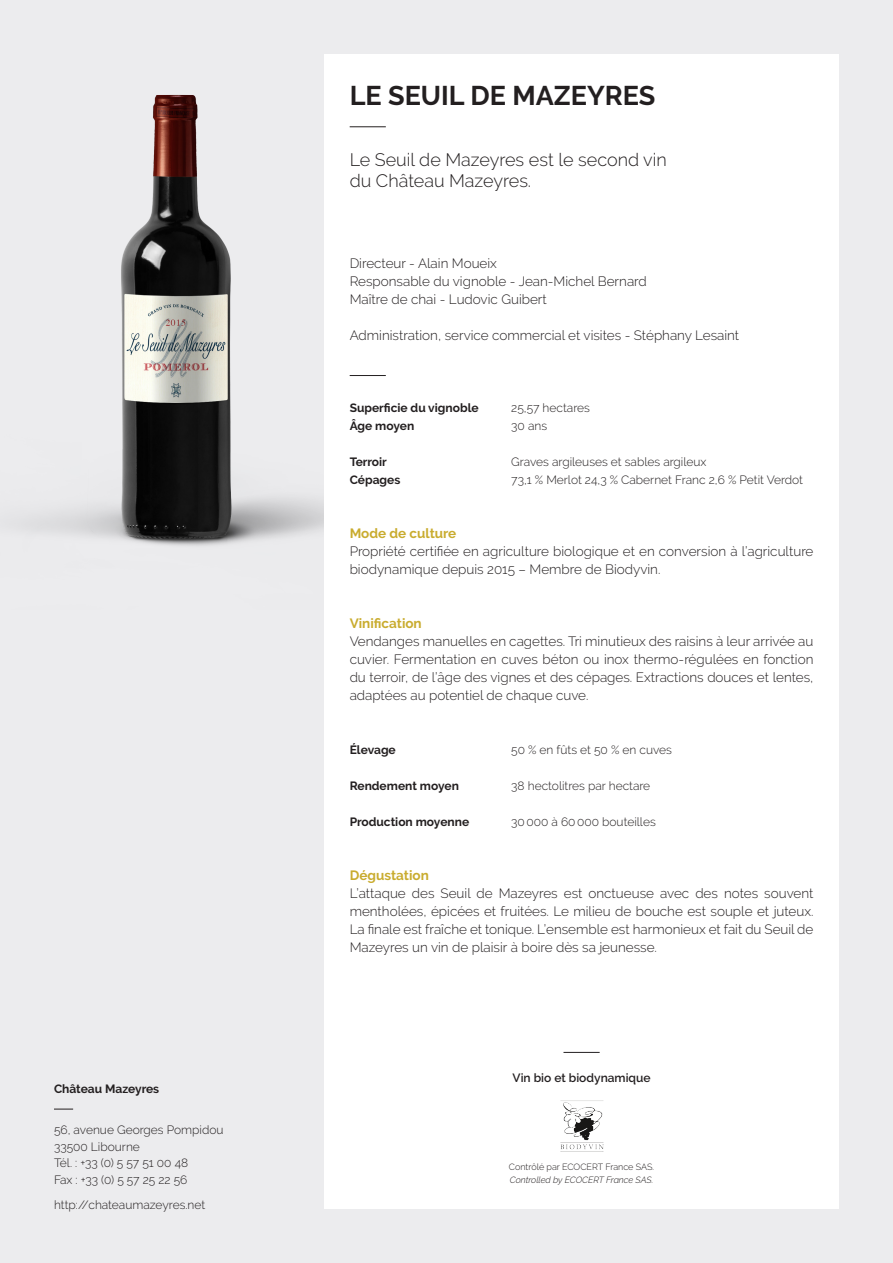
<style>
.page{position:relative;width:893px;height:1263px;background:#ececee}
.page>*{position:absolute;margin:0;border:0;box-sizing:border-box;transform-origin:0 0}
.t1{font:700 27px "Raleway";color:#231f20}
.t2{font:300 18px/21.6px "Raleway";color:#231f20}
.t3{font:300 13.5px/18px "Raleway";color:#231f20}
.t4{font:700 13.5px "Raleway";color:#c9ac2f}
.t5{font:300 12px "Raleway";color:#231f20}
.t6{font:700 12px "Raleway";color:#231f20}
.t7{font:600 12px "Raleway";color:#231f20}
.t8{font:italic 300 9px/13.5px "Raleway";letter-spacing:-.005em;color:#231f20}
.s1{font-style:normal}
</style>
<div class="page">
<img style="left:21px;top:94px;width:303px;height:452px">
<div style="left:324px;top:54px;width:515px;height:1155px;background:#fff"></div>
<hr style="left:350px;top:126px;width:36px;height:1px;background:#231f20">
<hr style="left:350px;top:375px;width:36px;height:1px;background:#231f20">
<svg style="left:54px;top:1109px;width:19px;height:1px"></svg>
<img style="left:560px;top:1100px;width:43px;height:52px">
<hr style="left:563px;top:1052px;width:37px;height:1px;background:#231f20">
<p class="t6" style="left:54px;top:1082px;width:107px">Château Mazeyres</p>
<p class="t5" style="left:54px;top:1123px;width:171px">56, avenue Georges Pompidou</p>
<p class="t5" style="left:54px;top:1140px;width:87px">33500 Libourne</p>
<p class="t5" style="left:54px;top:1156px;width:136px">Tél. : +33 (0) 5 57 51 00 48</p>
<p class="t5" style="left:54px;top:1173px;width:135px">Fax : +33 (0) 5 57 25 22 56</p>
<p class="t5" style="left:54px;top:1198px;width:153px">http://chateaumazeyres.net</p>
<p class="t1" style="left:350px;top:80px;width:307px">LE SEUIL DE MAZEYRES</p>
<p class="t2" style="left:350px;top:149px;width:319px">Le Seuil de Mazeyres est le second vin du Château Mazeyres.</p>
<p class="t3" style="left:350px;top:254px;width:149px">Directeur - Alain Moueix</p>
<p class="t3" style="left:350px;top:272px;width:299px">Responsable du vignoble - Jean-Michel Bernard<br>Maître de chai - Ludovic Guibert</p>
<p class="t3" style="left:350px;top:326px;width:391px">Administration, service commercial et visites - Stéphany Lesaint</p>
<p class="t6" style="left:350px;top:401px;width:131px">Superficie du vignoble</p>
<p class="t5" style="left:511px;top:401px;width:80px">25,57 hectares</p>
<p class="t6" style="left:350px;top:419px;width:66px">Âge moyen</p>
<p class="t5" style="left:511px;top:419px;width:37px">30 ans</p>
<p class="t6" style="left:350px;top:455px;width:39px">Terroir</p>
<p class="t5" style="left:511px;top:455px;width:197px">Graves argileuses et sables argileux</p>
<p class="t6" style="left:350px;top:473px;width:52px">Cépages</p>
<p class="t5" style="left:511px;top:473px;width:293px">73,1 % Merlot 24,3 % Cabernet Franc 2,6 % Petit Verdot</p>
<p class="t4" style="left:350px;top:525px;width:108px">Mode de culture</p>
<p class="t3" style="left:350px;top:542px;width:465px">Propriété certifiée en agriculture biologique et en conversion à l’agriculture biodynamique depuis 2015 – Membre de Biodyvin.</p>
<p class="t4" style="left:350px;top:615px;width:74px">Vinification</p>
<p class="t3" style="left:350px;top:632px;width:465px;text-align:justify">Vendanges manuelles en cagettes. Tri minutieux des raisins à leur arrivée au cuvier. Fermentation en cuves béton ou inox thermo-régulées en fonction du terroir, de l’âge des vignes et des cépages. Extractions douces et lentes, adaptées au potentiel de chaque cuve.</p>
<p class="t6" style="left:350px;top:743px;width:48px">Élevage</p>
<p class="t5" style="left:511px;top:743px;width:162px">50 % en fûts et 50 % en cuves</p>
<p class="t6" style="left:350px;top:779px;width:111px">Rendement moyen</p>
<p class="t5" style="left:511px;top:779px;width:140px">38 hectolitres par hectare</p>
<p class="t6" style="left:350px;top:815px;width:121px">Production moyenne</p>
<p class="t5" style="left:511px;top:815px;width:146px">30000 à 60000 bouteilles</p>
<p class="t4" style="left:350px;top:867px;width:81px">Dégustation</p>
<p class="t3" style="left:350px;top:884px;width:465px;text-align:justify">L’attaque des Seuil de Mazeyres est onctueuse avec des notes souvent mentholées, épicées et fruitées. Le milieu de bouche est souple et juteux.<br>La finale est fraîche et tonique. L’ensemble est harmonieux et fait du Seuil de Mazeyres un vin de plaisir à boire dès sa jeunesse.</p>
<p class="t7" style="left:512px;top:1070px;width:140px">Vin bio et biodynamique</p>
<p class="t8" style="left:509px;top:1160px;width:147px"><span class="s1">Contrôlé par ECOCERT France SAS.<br></span>Controlled by ECOCERT France SAS.</p>
</div>
